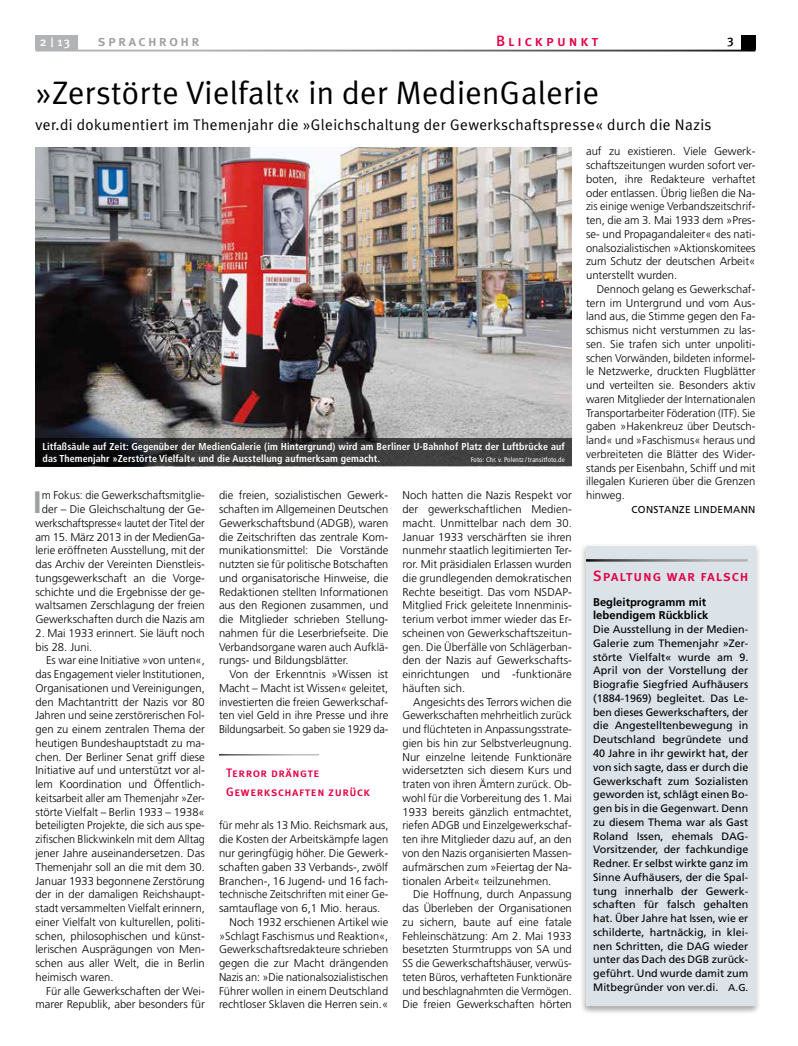
<style>
.page{position:relative;width:798px;height:1046px;background:#fff}
.page>*{position:absolute;margin:0;border:0;box-sizing:border-box;transform-origin:0 0}
.t1{font:32.5px "Meta Plus Normal";letter-spacing:.01em;color:#000}
.t2{font:700 31px "Frutiger";color:#9c9e9f}
.t3{font:15.38px "Meta Plus Normal";letter-spacing:.025em;color:#000}
.t4{font:15px "Meta Plus Medium Caps";letter-spacing:.06em;color:#e30045}
.t5{font:15px "Meta Plus Medium Caps";letter-spacing:.15em;color:#9c9e9f}
.t6{font:15px "Meta Plus Medium Caps";letter-spacing:.2em;color:#e30045}
.t7{font:500 12.5px "Meta Plus";color:#fff}
.t8{font:12.5px "Meta Plus Medium Caps";color:#000}
.t9{font:12.25px/18.8px "Meta Plus Medium Caps";letter-spacing:.04em;color:#e30045}
.t10{font:300 11.25px/13.8px "Frutiger";color:#000;text-align:justify}
.t11{font:300 11.25px/13.8px "Frutiger";color:#000;text-align:center;scale:.96 1}
.t12{font:700 11.25px/13.8px "Frutiger";color:#000}
.t13{font:10.75px/13.8px "Frutiger";color:#000;text-align:justify}
.t14{font:700 condensed 10px/11.2px "Frutiger";letter-spacing:.01em;color:#fff}
.t15{font:10px "Frutiger";letter-spacing:.03em;color:#000}
.t16{font:condensed 6.88px "Frutiger";letter-spacing:.02em;color:#fff}
.s1{font-size:10px}
</style>
<div class="page">
<div style="left:35px;top:35px;width:43px;height:15px;background:#b1b3b4"></div>
<div style="left:741px;top:35px;width:14px;height:15px;background:#000"></div>
<img style="left:35px;top:147px;width:536px;height:291px">
<svg style="left:35px;top:438px;width:536px;height:28px;background:#323233"></svg>
<div style="left:577px;top:537px;width:186px;height:476px;background:#fff;opacity:.75"></div>
<div style="left:586px;top:545px;width:169px;height:460px;background:#dbe3e9"></div>
<hr style="left:586px;top:559px;width:161px;height:2px;background:#fff">
<p class="t7" style="left:40px;top:35px;width:32px">2 | 13</p>
<h3 class="t5" style="left:98px;top:32px;width:103px">sprachrohr</h3>
<h3 class="t6" style="left:496px;top:32px;width:104px">Blickpunkt</h3>
<p class="t8" style="left:727px;top:34px;width:8px">3</p>
<h1 class="t1" style="left:35px;top:74px;width:565px">»Zerstörte Vielfalt« in der MedienGalerie</h1>
<h3 class="t3" style="left:35px;top:116px;width:677px">ver.di dokumentiert im Themenjahr die »Gleichschaltung der Gewerkschaftspresse« durch die Nazis</h3>
<p class="t14" style="left:43px;top:441px;width:523px">Litfaßsäule auf Zeit: Gegenüber der MedienGalerie (im Hintergrund) wird am Berliner U-Bahnhof Platz der Luftbrücke auf das Themenjahr »Zerstörte Vielfalt« und die Ausstellung aufmerksam gemacht.</p>
<p class="t16" style="left:470px;top:455px;width:95px">Foto: Chr. v. Polentz/ transitfoto.de</p>
<p class="t11" style="left:35px;top:488px;width:178px">m Fokus: die Gewerkschaftsmitglie&shy;der – Die Gleichschaltung der Ge&shy;werkschaftspresse« lautet der Titel der am 15. März 2013 in der MedienGa&shy;lerie eröffneten Ausstellung, mit der das Archiv der Vereinten Dienstleis&shy;tungsgewerkschaft an die Vorge&shy;schichte und die Ergebnisse der ge&shy;waltsamen Zerschlagung der freien Gewerkschaften durch die Nazis am</p>
<p class="t10" style="left:35px;top:626px;width:171px">2. Mai 1933 erinnert. Sie läuft noch bis 28. Juni.</p>
<p class="t10" style="left:35px;top:653px;width:171px;text-indent:11px">Es war eine Initiative »von unten«, das Engagement vieler Institutionen, Organisationen und Vereinigungen, den Machtantritt der Nazis vor 80<br>Jahren und seine zerstörerischen Fol&shy;gen zu einem zentralen Thema der heutigen Bundeshauptstadt zu ma&shy;chen. Der Berliner Senat griff diese Initiative auf und unterstützt vor al&shy;lem Koordination und Öffentlich&shy;keitsarbeit aller am Themenjahr »Zer&shy;störte Vielfalt – Berlin 1933 – 1938« beteiligten Projekte, die sich aus spe&shy;zifischen Blickwinkeln mit dem Alltag jener Jahre auseinandersetzen. Das Themenjahr soll an die mit dem 30.<br>Januar 1933 begonnene Zerstörung der in der damaligen Reichshaupt&shy;stadt versammelten Vielfalt erinnern, einer Vielfalt von kulturellen, politi&shy;schen, philosophischen und künst&shy;lerischen Ausprägungen von Men&shy;schen aus aller Welt, die in Berlin heimisch waren.</p>
<p class="t10" style="left:35px;top:983px;width:171px;text-align:right">Für alle Gewerkschaften der Wei&shy;marer Republik, aber besonders für</p>
<h2 class="t2" style="left:33px;top:484px;width:10px">I</h2>
<p class="t10" style="left:219px;top:488px;width:171px">die freien, sozialistischen Gewerk&shy;schaften im Allgemeinen Deutschen Gewerkschaftsbund (ADGB), waren die Zeitschriften das zentrale Kom&shy;munikationsmittel: Die Vorstände nutzten sie für politische Botschaften und organisatorische Hinweise, die Redaktionen stellten Informationen aus den Regionen zusammen, und die Mitglieder schrieben Stellung&shy;nahmen für die Leserbriefseite. Die Verbandsorgane waren auch Aufklä&shy;rungs- und Bildungsblätter.</p>
<p class="t10" style="left:219px;top:667px;width:171px;text-indent:11px">Von der Erkenntnis »Wissen ist Macht – Macht ist Wissen« geleitet, investierten die freien Gewerkschaf&shy;ten viel Geld in ihre Presse und ihre Bildungsarbeit. So gaben sie 1929 da-</p>
<p class="t9" style="left:226px;top:762px;width:145px">Terror drängte<br>Gewerkschaften zurück</p>
<p class="t10" style="left:219px;top:818px;width:171px">für mehr als 13 Mio. Reichsmark aus,</p>
<p class="t10" style="left:219px;top:832px;width:171px">die Kosten der Arbeitskämpfe lagen</p>
<p class="t10" style="left:219px;top:846px;width:171px">nur geringfügig höher. Die Gewerk-</p>
<p class="t10" style="left:219px;top:859px;width:171px">schaften gaben 33 Verbands-, zwölf</p>
<p class="t10" style="left:219px;top:873px;width:171px">Branchen-, 16 Jugend- und 16 fach-</p>
<p class="t11" style="left:219px;top:887px;width:178px">technische Zeitschriften mit einer Ge-</p>
<p class="t10" style="left:219px;top:901px;width:163px">samtauflage von 6,1 Mio. heraus.</p>
<p class="t10" style="left:229px;top:914px;width:160px">Noch 1932 erschienen Artikel wie</p>
<p class="t10" style="left:219px;top:928px;width:171px">»Schlagt Faschismus und Reaktion«,</p>
<p class="t10" style="left:219px;top:942px;width:171px">Gewerkschaftsredakteure schrieben</p>
<p class="t10" style="left:219px;top:956px;width:171px">gegen die zur Macht drängenden</p>
<p class="t10" style="left:219px;top:969px;width:171px">Nazis an: »Die nationalsozialistischen</p>
<p class="t10" style="left:219px;top:983px;width:171px">Führer wollen in einem Deutschland</p>
<p class="t10" style="left:219px;top:997px;width:171px">rechtloser Sklaven die Herren sein.«</p>
<p class="t10" style="left:402px;top:488px;width:171px">Noch hatten die Nazis Respekt vor der gewerkschaftlichen Medien&shy;macht. Unmittelbar nach dem 30.<br>Januar 1933 verschärften sie ihren nunmehr staatlich legitimierten Ter&shy;ror. Mit präsidialen Erlassen wurden die grundlegenden demokratischen Rechte beseitigt. Das vom NSDAP-Mitglied Frick geleitete Innenminis&shy;terium verbot immer wieder das Er&shy;scheinen von Gewerkschaftszeitun&shy;gen. Die Überfälle von Schlägerban&shy;den der Nazis auf Gewerkschafts&shy;einrichtungen und -funktionäre häuften sich.</p>
<p class="t10" style="left:402px;top:694px;width:171px;text-indent:11px">Angesichts des Terrors wichen die Gewerkschaften mehrheitlich zurück und flüchteten in Anpassungsstrate&shy;gien bis hin zur Selbstverleugnung.<br>Nur einzelne leitende Funktionäre widersetzten sich diesem Kurs und traten von ihren Ämtern zurück. Ob&shy;wohl für die Vorbereitung des 1. Mai 1933 bereits gänzlich entmachtet, riefen ADGB und Einzelgewerkschaf&shy;ten ihre Mitglieder dazu auf, an den von den Nazis organisierten Massen&shy;aufmärschen zum »Feiertag der Na&shy;tionalen Arbeit« teilzunehmen.</p>
<p class="t10" style="left:402px;top:887px;width:171px;text-indent:11px">Die Hoffnung, durch Anpassung das Überleben der Organisationen zu sichern, baute auf eine fatale Fehleinschätzung: Am 2. Mai 1933 besetzten Sturmtrupps von SA und SS die Gewerkschaftshäuser, verwüs&shy;teten Büros, verhafteten Funktionäre und beschlagnahmten die Vermögen.<br>Die freien Gewerkschaften hörten</p>
<p class="t10" style="left:586px;top:144px;width:171px">auf zu existieren. Viele Gewerk&shy;schaftszeitungen wurden sofort ver&shy;boten, ihre Redakteure verhaftet oder entlassen. Übrig ließen die Na&shy;zis einige wenige Verbandszeitschrif&shy;ten, die am 3. Mai 1933 dem »Pres&shy;se- und Propagandaleiter« des nati&shy;onalsozialistischen »Aktionskomitees zum Schutz der deutschen Arbeit« unterstellt wurden.</p>
<p class="t10" style="left:586px;top:282px;width:171px;text-indent:11px">Dennoch gelang es Gewerkschaf&shy;tern im Untergrund und vom Aus&shy;land aus, die Stimme gegen den Fa&shy;schismus nicht verstummen zu las&shy;sen. Sie trafen sich unter unpoliti&shy;schen Vorwänden, bildeten informel&shy;le Netzwerke, druckten Flugblätter und verteilten sie. Besonders aktiv waren Mitglieder der Internationalen Transportarbeiter Föderation (ITF). Sie gaben »Hakenkreuz über Deutsch&shy;land« und »Faschismus« heraus und verbreiteten die Blätter des Wider&shy;stands per Eisenbahn, Schiff und mit illegalen Kurieren über die Grenzen hinweg.</p>
<p class="t15" style="left:631px;top:503px;width:125px">Constanze Li nde mann</p>
<h3 class="t4" style="left:593px;top:567px;width:157px">Spaltung war falsch</h3>
<p class="t12" style="left:593px;top:594px;width:117px">Begleitprogramm mit lebendigem Rückblick</p>
<p class="t13" style="left:593px;top:622px;width:157px">Die Ausstellung in der Medien-Galerie zum Themenjahr »Zer&shy;störte Vielfalt« wurde am 9.<br>April von der Vorstellung der Biografie Siegfried Aufhäusers (1884-1969) begleitet. Das Le&shy;ben dieses Gewerkschafters, der die Angestelltenbewegung in Deutschland begründete und 40 Jahre in ihr gewirkt hat, der von sich sagte, dass er durch die Gewerkschaft zum Sozialisten geworden ist, schlägt einen Bo&shy;gen bis in die Gegenwart. Denn zu diesem Thema war als Gast Roland Issen, ehemals DAG-Vorsitzender, der fachkundige Redner. Er selbst wirkte ganz im Sinne Aufhäusers, der die Spal&shy;tung innerhalb der Gewerk&shy;schaften für falsch gehalten hat. Über Jahre hat Issen, wie er schilderte, hartnäckig, in klei&shy;nen Schritten, die DAG wieder unter das Dach des DGB zurück&shy;geführt. Und wurde damit zum M itbegründer von ver.di. <span class="s1">A.G.</span></p>
</div>
